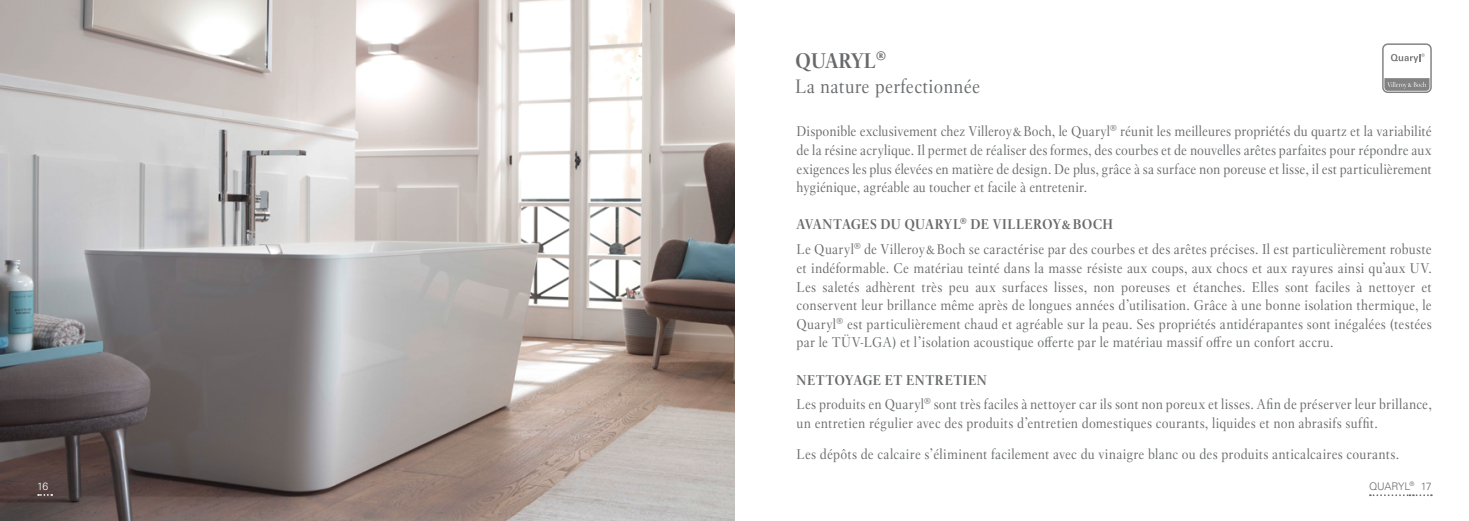
<style>
.page{position:relative;width:1469px;height:521px;background:#fff}
.page>*{position:absolute;margin:0;border:0;box-sizing:border-box;transform-origin:0 0}
.t1{font:700 21px "Villeroy Boch";color:#67696b}
.t2{font:19.25px "Villeroy Boch";letter-spacing:.01em;color:#67696b}
.t3{font:14px/18.6px "Villeroy Boch";letter-spacing:.01em;color:#67696b;text-align:justify}
.t4{font:700 14px "Villeroy Boch";letter-spacing:.02em;color:#67696b}
.t5{font:300 10.5px "Univers LT";letter-spacing:-.02em;color:#67696b}
.t6{font:300 10.5px "Univers LT";color:#fff}
.t7{font:300 6.12px "Univers LT";color:#67696b}
</style>
<div class="page">
<img style="left:0;top:0;width:734px;height:521px">
<svg style="left:38px;top:494px;width:14px;height:2px"></svg>
<svg style="left:1369px;top:494px;width:62px;height:2px"></svg>
<svg style="left:1382px;top:43px;width:49px;height:50px"></svg>
<div style="left:1383px;top:45px;width:47px;height:47px;background:#fff;border-radius:4px"></div>
<svg style="left:1384px;top:78px;width:45px;height:13px"></svg>
<svg style="left:1390px;top:53px;width:34px;height:10px"></svg>
<p class="t6" style="left:37px;top:480px;width:13px">16</p>
<h1 class="t1" style="left:795px;top:48px;width:92px">QUARYL®</h1>
<h2 class="t2" style="left:795px;top:74px;width:186px">La nature perfectionnée</h2>
<p class="t3" style="left:796px;top:122px;width:637px">Disponible exclusivement chez Villeroy&amp;Boch, le Quaryl® réunit les meilleures propriétés du quartz et la variabilité de la résine acrylique. Il permet de réaliser des formes, des courbes et de nouvelles arêtes parfaites pour répondre aux exigences les plus élevées en matière de design. De plus, grâce à sa surface non poreuse et lisse, il est particulièrement hygiénique, agréable au toucher et facile à entretenir.</p>
<p class="t4" style="left:796px;top:216px;width:318px">AVANTAGES DU QUARYL® DE VILLEROY&amp;BOCH</p>
<p class="t3" style="left:796px;top:240px;width:637px">Le Quaryl® de Villeroy&amp;Boch se caractérise par des courbes et des arêtes précises. Il est particulièrement robuste et indéformable. Ce matériau teinté dans la masse résiste aux coups, aux chocs et aux rayures ainsi qu’aux UV.<br>Les saletés adhèrent très peu aux surfaces lisses, non poreuses et étanches. Elles sont faciles à nettoyer et conservent leur brillance même après de longues années d’utilisation. Grâce à une bonne isolation thermique, le Quaryl® est particulièrement chaud et agréable sur la peau. Ses propriétés antidérapantes sont inégalées (testées par le TÜV-LGA) et l’isolation acoustique offerte par le matériau massif offre un confort accru.</p>
<p class="t4" style="left:796px;top:371px;width:192px">NETTOYAGE ET ENTRETIEN</p>
<p class="t3" style="left:796px;top:395px;width:636px">Les produits en Quaryl® sont très faciles à nettoyer car ils sont non poreux et lisses. Afin de préserver leur brillance, un entretien régulier avec des produits d’entretien domestiques courants, liquides et non abrasifs suffit.</p>
<p class="t3" style="left:796px;top:445px;width:604px">Les dépôts de calcaire s’éliminent facilement avec du vinaigre blanc ou des produits anticalcaires courants.</p>
<p class="t7" style="left:1409px;top:481px;width:6px">®</p>
<p class="t5" style="left:1368px;top:480px;width:64px">QUARYL 17</p>
</div>
